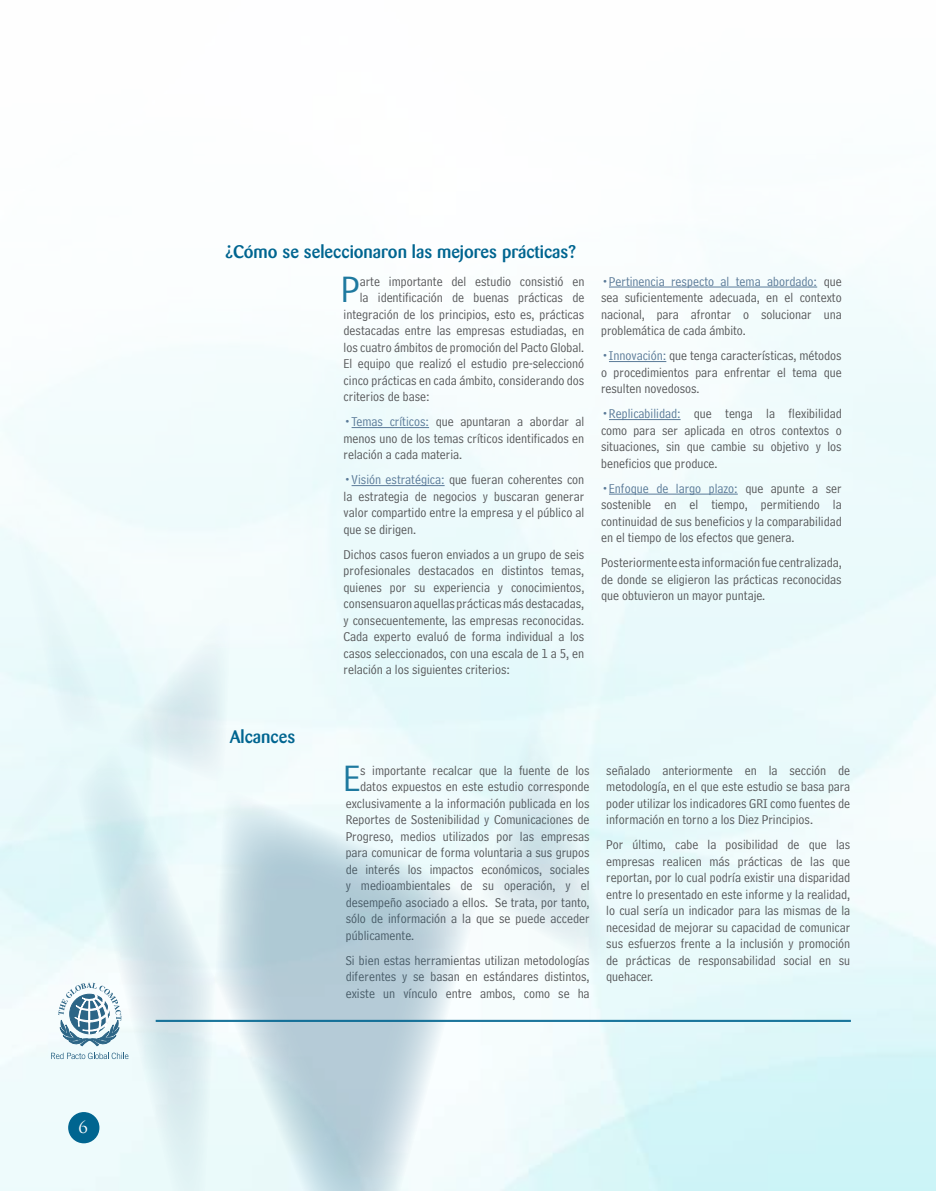
<style>
.page{position:relative;width:936px;height:1191px;background:#fff}
.page>*{position:absolute;margin:0;border:0;box-sizing:border-box;transform-origin:0 0}
.t1{font:38.7px "Bell Centennial Std Address";color:#1e799f}
.t2{font:500 18px "Barmeno";color:#006590}
.t3{font:16.5px "Trajan Pro";color:#fff}
.t4{font:13.5px/16.5px "Bell Centennial Std Address";color:#57585a;text-align:justify}
.s1{color:#5a7a98}
</style>
<div class="page">
<img style="left:0;top:238px;width:935px;height:953px">
<hr style="left:351px;top:427px;width:78px;height:1px;background:#5a7a98">
<hr style="left:609px;top:287px;width:208px;height:1px;background:#5a7a98">
<hr style="left:609px;top:361px;width:57px;height:1px;background:#5a7a98">
<hr style="left:609px;top:419px;width:71px;height:1px;background:#5a7a98">
<hr style="left:609px;top:494px;width:128px;height:1px;background:#5a7a98">
<svg style="left:0;top:447px;width:627px;height:744px;fill:#ebfafb"></svg>
<hr style="left:156px;top:1020px;width:694px;height:1px;background:#006590">
<hr style="left:156px;top:1021px;width:694px;height:1px;background:#006590">
<svg style="left:51px;top:1052px;width:77px;height:7px"></svg>
<svg style="left:58px;top:982px;width:63px;height:63px"></svg>
<div style="left:69px;top:1112px;width:30px;height:30px;background:#006590;border-radius:50%"></div>
<div style="left:68px;top:1112px;width:31px;height:31px;border:2px solid #006590;border-radius:50%"></div>
<p class="t3" style="left:78px;top:1116px;width:11px">6</p>
<p class="t2" style="left:225px;top:241px;width:352px">¿Cómo se seleccionaron las mejores prácticas?</p>
<p class="t1" style="left:341px;top:267px;width:20px">P</p>
<p class="t4" style="left:360px;top:273px;width:226px">arte importante del estudio consistió en</p>
<p class="t4" style="left:360px;top:289px;width:226px">la identificación de buenas prácticas de</p>
<p class="t4" style="left:343px;top:306px;width:242px">integración de los principios, esto es, prácticas</p>
<p class="t4" style="left:343px;top:322px;width:242px">destacadas entre las empresas estudiadas, en</p>
<p class="t4" style="left:343px;top:339px;width:242px">los cuatro ámbitos de promoción del Pacto Global.</p>
<p class="t4" style="left:343px;top:355px;width:242px">El equipo que realizó el estudio pre-seleccionó</p>
<p class="t4" style="left:343px;top:372px;width:242px">cinco prácticas en cada ámbito, considerando dos</p>
<p class="t4" style="left:343px;top:388px;width:88px">criterios de base:</p>
<p class="t4" style="left:343px;top:413px;width:242px"><span class="s1">•Temas críticos:</span> que apuntaran a abordar al menos uno de los temas críticos identificados en relación a cada materia.</p>
<p class="t4" style="left:343px;top:471px;width:242px"><span class="s1">•Visión estratégica:</span> que fueran coherentes con la estrategia de negocios y buscaran generar valor compartido entre la empresa y el público al que se dirigen.</p>
<p class="t4" style="left:343px;top:546px;width:242px">Dichos casos fueron enviados a un grupo de seis profesionales destacados en distintos temas, quienes por su experiencia y conocimientos, consensuaron aquellas prácticas más destacadas, y consecuentemente, las empresas reconocidas.<br>Cada experto evaluó de forma individual a los casos seleccionados, con una escala de 1 a 5, en relación a los siguientes criterios:</p>
<p class="t4" style="left:601px;top:273px;width:242px"><span class="s1">•Pertinencia respecto al tema abordado:</span> que sea suficientemente adecuada, en el contexto nacional, para afrontar o solucionar una problemática de cada ámbito.</p>
<p class="t4" style="left:601px;top:347px;width:242px"><span class="s1">•Innovación:</span> que tenga características, métodos o procedimientos para enfrentar el tema que resulten novedosos.</p>
<p class="t4" style="left:601px;top:405px;width:242px"><span class="s1">•Replicabilidad:</span> que tenga la flexibilidad como para ser aplicada en otros contextos o situaciones, sin que cambie su objetivo y los beneficios que produce.</p>
<p class="t4" style="left:601px;top:480px;width:242px"><span class="s1">•Enfoque de largo plazo:</span> que apunte a ser sostenible en el tiempo, permitiendo la continuidad de sus beneficios y la comparabilidad en el tiempo de los efectos que genera.</p>
<p class="t4" style="left:601px;top:554px;width:242px">Posteriormente esta información fue centralizada, de donde se eligieron las prácticas reconocidas que obtuvieron un mayor puntaje.</p>
<p class="t2" style="left:230px;top:726px;width:67px">Alcances</p>
<p class="t1" style="left:343px;top:756px;width:19px">E</p>
<p class="t4" style="left:360px;top:762px;width:231px">s importante recalcar que la fuente de los</p>
<p class="t4" style="left:360px;top:778px;width:231px">datos expuestos en este estudio corresponde</p>
<p class="t4" style="left:346px;top:795px;width:245px">exclusivamente a la información publicada en los</p>
<p class="t4" style="left:346px;top:811px;width:245px">Reportes de Sostenibilidad y Comunicaciones de</p>
<p class="t4" style="left:346px;top:828px;width:245px">Progreso, medios utilizados por las empresas</p>
<p class="t4" style="left:346px;top:844px;width:245px">para comunicar de forma voluntaria a sus grupos</p>
<p class="t4" style="left:346px;top:861px;width:245px">de interés los impactos económicos, sociales</p>
<p class="t4" style="left:346px;top:877px;width:245px">y medioambientales de su operación, y el</p>
<p class="t4" style="left:346px;top:894px;width:245px">desempeño asociado a ellos. Se trata, por tanto,</p>
<p class="t4" style="left:346px;top:910px;width:245px">sólo de información a la que se puede acceder</p>
<p class="t4" style="left:346px;top:927px;width:70px">públicamente.</p>
<p class="t4" style="left:346px;top:952px;width:245px">Si bien estas herramientas utilizan metodologías diferentes y se basan en estándares distintos, existe un vínculo entre ambos, como se ha</p>
<p class="t4" style="left:606px;top:762px;width:245px">señalado anteriormente en la sección de metodología, en el que este estudio se basa para poder utilizar los indicadores GRI como fuentes de información en torno a los Diez Principios.</p>
<p class="t4" style="left:606px;top:836px;width:245px">Por último, cabe la posibilidad de que las empresas realicen más prácticas de las que reportan, por lo cual podría existir una disparidad entre lo presentado en este informe y la realidad, lo cual sería un indicador para las mismas de la necesidad de mejorar su capacidad de comunicar sus esfuerzos frente a la inclusión y promoción de prácticas de responsabilidad social en su quehacer.</p>
</div>
